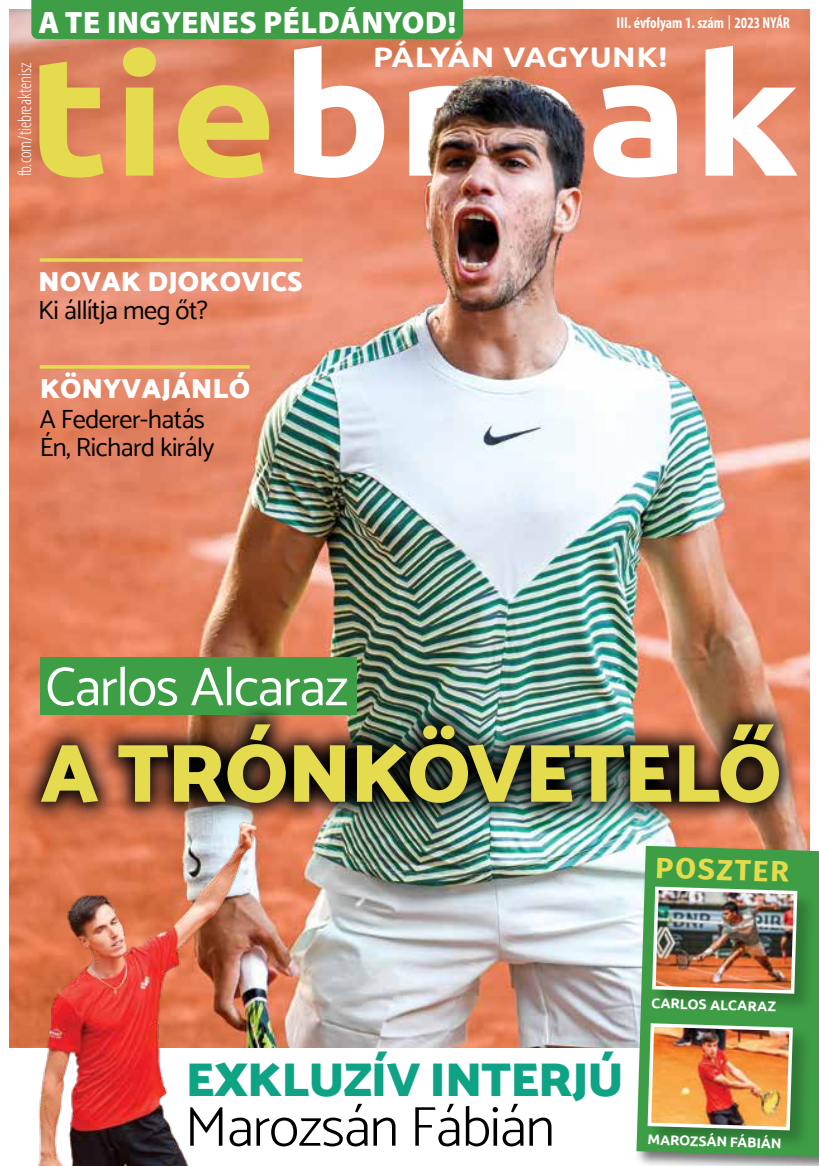
<style>
.page{position:relative;width:819px;height:1166px;background:#fff}
.page>*{position:absolute;margin:0;border:0;box-sizing:border-box;transform-origin:0 0}
.t1{font:700 167.47px "Ubuntu";letter-spacing:.02em;color:#fff;scale:1.1 1}
.t2{font:900 82.95px "Catamaran";letter-spacing:-.02em;color:#e4dc4e}
.t3{font:300 56.52px "Catamaran";letter-spacing:-.02em;color:#000}
.t4{font:54.95px "Catamaran";letter-spacing:-.02em;color:#fff}
.t5{font:900 48.3px "Catamaran";letter-spacing:-.02em;color:#0fa386}
.t6{font:900 30.97px "Myriad Pro";letter-spacing:.02em;color:#fff}
.t7{font:700 29.22px "Fira Sans";color:#e4dc4e}
.t8{font:700 28.35px "Ubuntu";color:#fff;scale:1.1 1}
.t9{font:900 28px "Catamaran";color:#fff}
.t10{font:26.25px/28px "Catamaran";letter-spacing:-.02em;color:#000}
.t11{font:300 condensed 19.25px "Myriad Pro";color:#fff}
.t12{font:700 condensed 15.75px "Myriad Pro";color:#fff;scale:.96 1}
.t13{font:700 14px "Ubuntu";color:#fff}
.s1{font-family:"Fira Sans Condensed";font-weight:400;font-stretch:normal}
.s2{color:#e4dc4e}
</style>
<div class="page">
<img style="left:10px;top:10px;width:799px;height:1037px">
<div style="left:31px;top:0;width:432px;height:39px;background:#3e9e46"></div>
<svg style="left:40px;top:258px;width:262px;height:4px"></svg>
<svg style="left:40px;top:365px;width:210px;height:4px"></svg>
<div style="left:634px;top:844px;width:185px;height:322px;background:#000;opacity:.55"></div>
<svg style="left:636px;top:846px;width:183px;height:311px;background:#56a55b"></svg>
<div style="left:651px;top:886px;width:167px;height:128px;background:#000;opacity:.24"></div>
<img style="left:650px;top:885px;width:149px;height:110px">
<div style="left:647px;top:1023px;width:166px;height:127px;background:#000;opacity:.24"></div>
<img style="left:645px;top:1021px;width:149px;height:111px">
<div style="left:40px;top:657px;width:316px;height:58px;background:#3e9e46"></div>
<img style="left:9px;top:778px;width:282px;height:388px">
<img style="left:18px;top:701px;width:783px;height:124px">
<img style="left:404px;top:79px;width:224px;height:246px">
<p class="t6" style="left:38px;top:2px;width:419px">A TE INGYENES PÉLDÁNYOD!</p>
<p class="t12" style="left:616px;top:13px;width:182px">III. évfolyam 1. szám <span class="s1">|</span> 2023 NYÁR</p>
<p class="t8" style="left:373px;top:40px;width:269px">PÁLYÁN VAGYUNK!</p>
<h1 class="t1" style="left:27px;top:14px;width:703px"><span class="s2">tie</span>break</h1>
<p class="t11" style="left:14px;top:176px;width:115px;rotate:-90deg">fb.com/tiebreaktenisz</p>
<p class="t9" style="left:38px;top:264px;width:266px">NOVAK DJOKOVICS</p>
<p class="t10" style="left:38px;top:296px;width:171px">Ki állítja meg őt?</p>
<p class="t9" style="left:40px;top:372px;width:212px">KÖNYVAJÁNLÓ</p>
<p class="t10" style="left:40px;top:404px;width:176px">A Federer-hatás<br>Én, Richard király</p>
<h3 class="t4" style="left:45px;top:654px;width:304px">Carlos Alcaraz</h3>
<h2 class="t2" style="left:40px;top:724px;width:742px">A TRÓNKÖVETELŐ</h2>
<p class="t7" style="left:656px;top:842px;width:135px;rotate:2deg">POSZTER</p>
<h3 class="t5" style="left:186px;top:1051px;width:439px">EXKLUZÍV INTERJÚ</h3>
<h3 class="t3" style="left:185px;top:1093px;width:371px">Marozsán Fábián</h3>
<p class="t13" style="left:651px;top:994px;width:127px;rotate:2deg">CARLOS ALCARAZ</p>
<p class="t13" style="left:648px;top:1130px;width:135px;rotate:2deg">MAROZSÁN FÁBIÁN</p>
</div>
